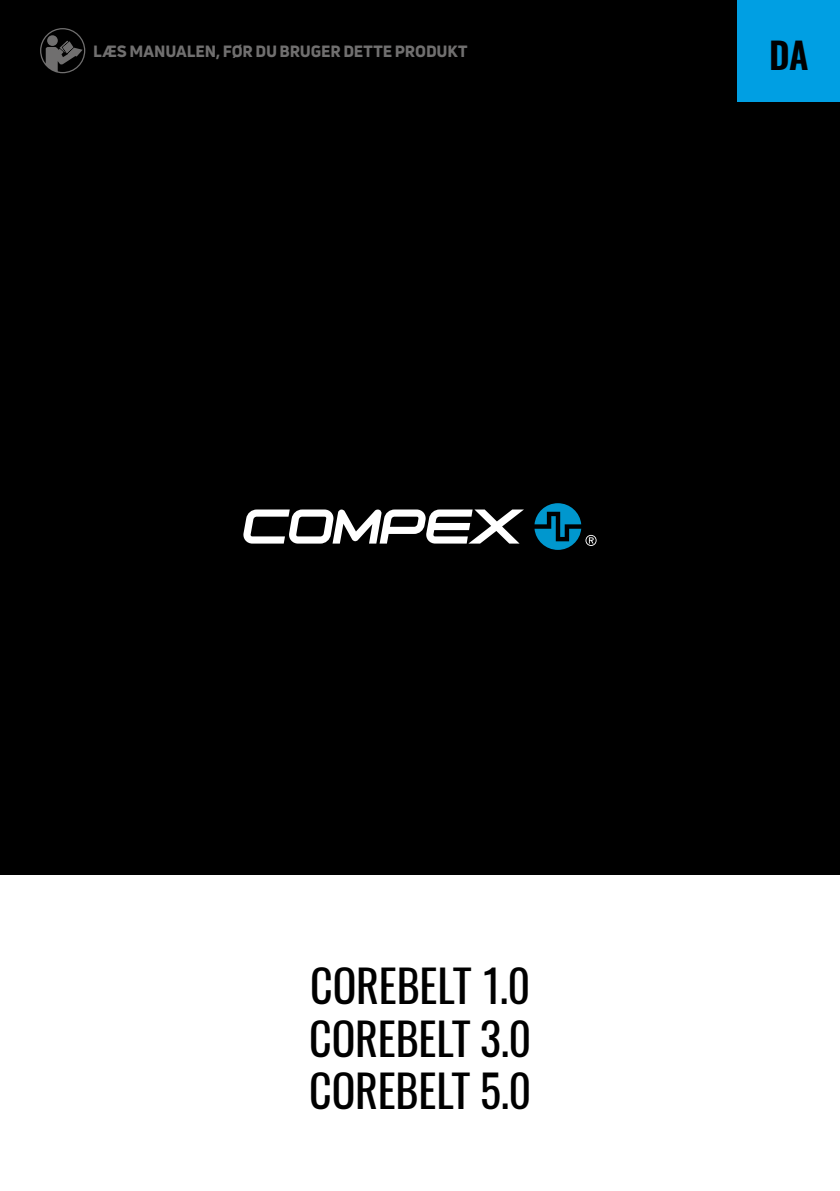
<style>
.page{position:relative;width:840px;height:1191px;background:#fff}
.page>*{position:absolute;margin:0;border:0;box-sizing:border-box;transform-origin:0 0}
.t1{font:44px/52.8px "Oswald";letter-spacing:-.005em;color:#000;text-align:justify}
.t2{font:600 36.2px "Oswald";color:#000}
.t3{font:800 16px "Uni Neue";letter-spacing:-.01em;color:#706f6f}
</style>
<div class="page">
<div style="left:0;top:0;width:839px;height:874px;background:#000"></div>
<svg style="left:243px;top:509px;width:280px;height:34px"></svg>
<svg style="left:534px;top:503px;width:62px;height:47px"></svg>
<svg style="left:40px;top:28px;width:45px;height:45px"></svg>
<div style="left:737px;top:0;width:102px;height:102px;background:#009fe3"></div>
<p class="t3" style="left:93px;top:40px;width:375px">LÆS MANUALEN, FØR DU BRUGER DETTE PRODUKT</p>
<h2 class="t2" style="left:768px;top:30px;width:41px">DA</h2>
<h1 class="t1" style="left:309px;top:959px;width:223px">COREBELT 1.0<br>COREBELT 3.0<br>COREBELT 5.0</h1>
</div>
